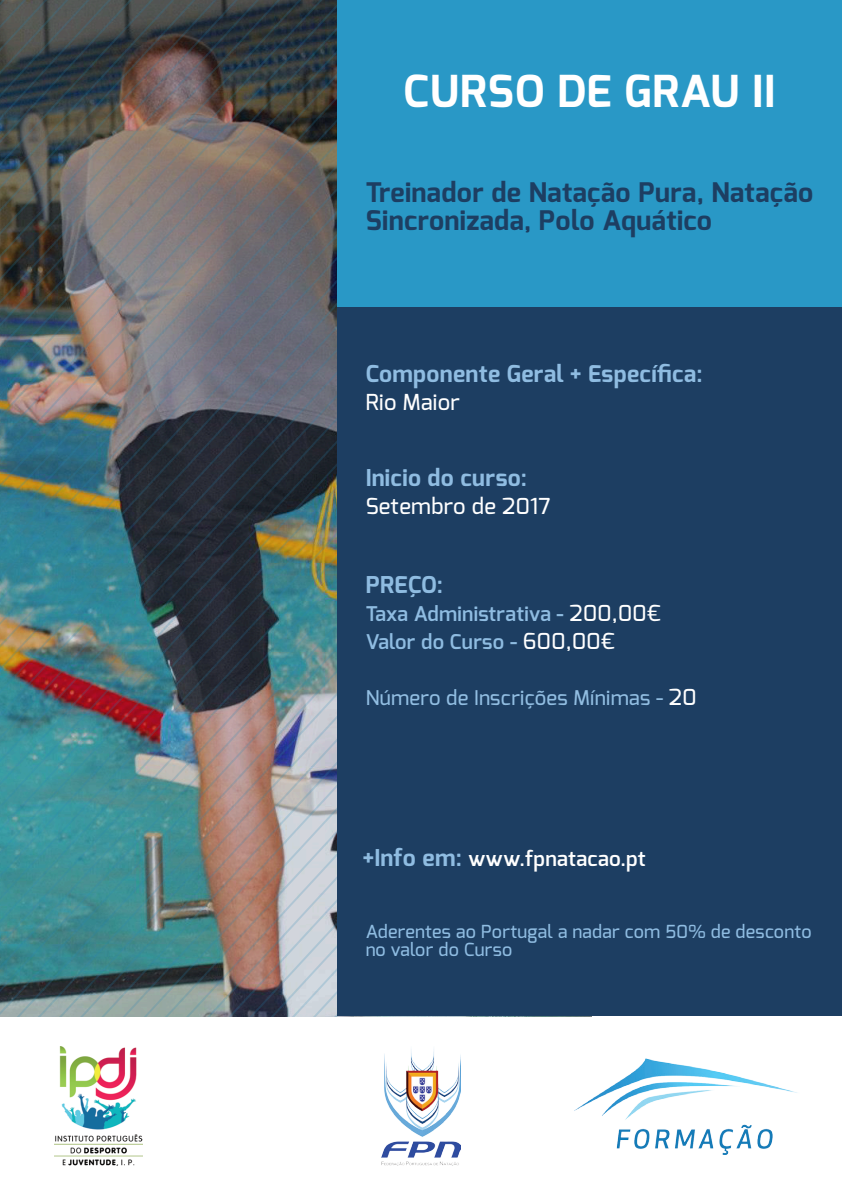
<style>
.page{position:relative;width:842px;height:1191px;background:#fff}
.page>*{position:absolute;margin:0;border:0;box-sizing:border-box;transform-origin:0 0}
.t1{font:700 44px "Exo";letter-spacing:.02em;color:#fff}
.t2{font:700 27px/28px "Exo";letter-spacing:.015em;color:#1d3e62}
.t3{font:700 23.2px "Exo";letter-spacing:.015em;color:#8fbce1}
.t4{font:500 22px "Exo";letter-spacing:.015em;color:#fff}
.t5{font:600 20.6px "Exo";letter-spacing:.015em;color:#fff}
.t6{font:600 20.2px/28px "Exo";letter-spacing:.015em;color:#8fbce1}
.t7{font:500 20.2px "Exo";letter-spacing:.015em;color:#91bde1}
.t8{font:500 18px/18.4px "Exo";letter-spacing:.015em;color:#8fbce1}
.s1{font-weight:500;font-size:22px;color:#fff}
.s2{font-size:22px;color:#fff}
.s3{font-weight:700;font-size:23.2px;color:#8fbce1}
</style>
<div class="page">
<img style="left:0;top:0;width:337px;height:1016px">
<div style="left:337px;top:0;width:505px;height:307px;background:#2998c6"></div>
<div style="left:337px;top:307px;width:505px;height:709px;background:#1d3e62"></div>
<img style="left:575px;top:1058px;width:222px;height:96px">
<img style="left:382px;top:1049px;width:78px;height:116px">
<img style="left:55px;top:1046px;width:88px;height:119px">
<h1 class="t1" style="left:404px;top:63px;width:373px">CURSO DE GRAU II</h1>
<h2 class="t2" style="left:366px;top:178px;width:449px">Treinador de Natação Pura, Natação<br>Sincronizada, Polo Aquático</h2>
<p class="t3" style="left:366px;top:359px;width:338px">Componente Geral + Específica:</p>
<p class="t4" style="left:366px;top:388px;width:96px">Rio Maior</p>
<p class="t3" style="left:366px;top:462px;width:163px">Inicio do curso:</p>
<p class="t4" style="left:366px;top:492px;width:186px">Setembro de 2017</p>
<p class="t3" style="left:366px;top:569px;width:79px">PREÇO:</p>
<p class="t6" style="left:366px;top:599px;width:296px">Taxa Administrativa - <span class="s1">200,00€<br></span>Valor do Curso - <span class="s1">600,00€</span></p>
<p class="t7" style="left:366px;top:684px;width:332px">Número de Inscrições Mínimas - <span class="s2">20</span></p>
<p class="t5" style="left:363px;top:845px;width:284px"><span class="s3">+Info em:</span> www.fpnatacao.pt</p>
<p class="t8" style="left:366px;top:921px;width:447px">Aderentes ao Portugal a nadar com 50% de desconto no valor do Curso</p>
</div>
